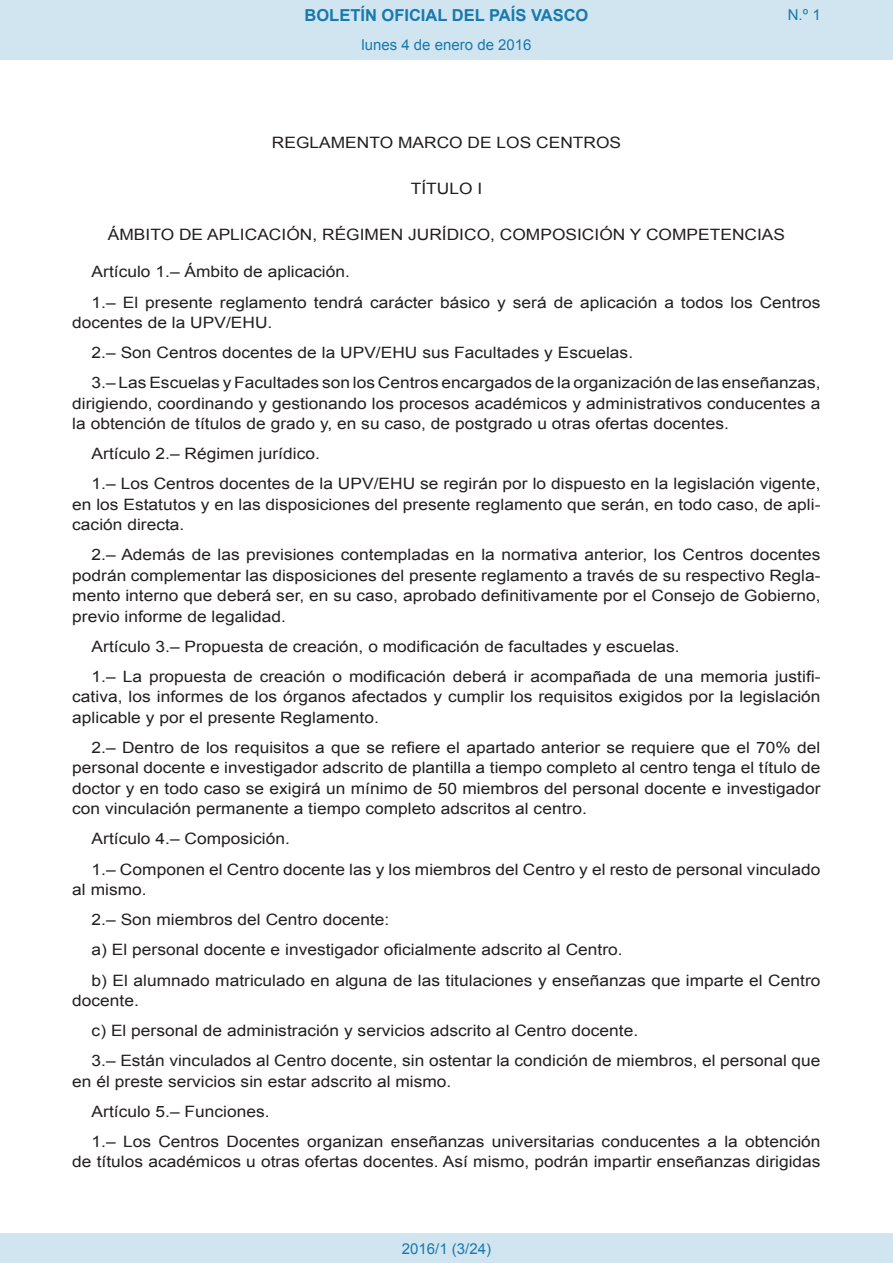
<style>
.page{position:relative;width:893px;height:1263px;background:#fff}
.page>*{position:absolute;margin:0;border:0;box-sizing:border-box;transform-origin:0 0}
.t1{font:700 16.5px "Arial";color:#1879ad}
.BOPVDetalle{font:15.6px/20.4px "Arial";color:#231f20;text-align:justify;scale:1.11 1}
.BOPVClave{font:15.6px "Arial";color:#231f20;scale:1.11 1}
.Paginacion_Centro{font:15px "Arial";color:#1879ad}
</style>
<div class="page">
<div style="left:0;top:0;width:893px;height:60px;background:#d0e5f0"></div>
<div style="left:0;top:1233px;width:893px;height:30px;background:#d0e5f0"></div>
<p class="t1" style="left:305px;top:4px;width:285px">BOLETÍN OFICIAL DEL PAÍS VASCO</p>
<p class="Paginacion_Centro" style="left:361px;top:35px;width:172px">lunes 4 de enero de 2016</p>
<p class="Paginacion_Centro" style="left:788px;top:5px;width:34px">N.º 1</p>
<p class="BOPVClave" style="left:272px;top:132px;width:316px">REGLAMENTO MARCO DE LOS CENTROS</p>
<p class="BOPVClave" style="left:411px;top:178px;width:66px">TÍTULO I</p>
<p class="BOPVClave" style="left:108px;top:224px;width:612px">ÁMBITO DE APLICACIÓN, RÉGIMEN JURÍDICO, COMPOSICIÓN Y COMPETENCIAS</p>
<p class="BOPVDetalle" style="left:92px;top:262px;width:234px">Artículo 1.– Ámbito de aplicación.</p>
<p class="BOPVDetalle" style="left:72px;top:292px;width:676px;text-indent:19px">1.– El presente reglamento tendrá carácter básico y será de aplicación a todos los Centros docentes de la UPV/EHU.</p>
<p class="BOPVDetalle" style="left:92px;top:343px;width:489px">2.– Son Centros docentes de la UPV/EHU sus Facultades y Escuelas.</p>
<p class="BOPVDetalle" style="left:72px;top:373px;width:676px;text-indent:19px">3.– Las Escuelas y Facultades son los Centros encargados de la organización de las enseñanzas, dirigiendo, coordinando y gestionando los procesos académicos y administrativos conducentes a la obtención de títulos de grado y, en su caso, de postgrado u otras ofertas docentes.</p>
<p class="BOPVDetalle" style="left:92px;top:444px;width:207px">Artículo 2.– Régimen jurídico.</p>
<p class="BOPVDetalle" style="left:72px;top:474px;width:676px;text-indent:19px">1.– Los Centros docentes de la UPV/EHU se regirán por lo dispuesto en la legislación vigente, en los Estatutos y en las disposiciones del presente reglamento que serán, en todo caso, de apli&shy;cación directa.</p>
<p class="BOPVDetalle" style="left:72px;top:545px;width:676px;text-indent:19px">2.– Además de las previsiones contempladas en la normativa anterior, los Centros docentes podrán complementar las disposiciones del presente reglamento a través de su respectivo Regla&shy;mento interno que deberá ser, en su caso, aprobado definitivamente por el Consejo de Gobierno, previo informe de legalidad.</p>
<p class="BOPVDetalle" style="left:92px;top:636px;width:531px">Artículo 3.– Propuesta de creación, o modificación de facultades y escuelas.</p>
<p class="BOPVDetalle" style="left:72px;top:666px;width:676px;text-indent:19px">1.– La propuesta de creación o modificación deberá ir acompañada de una memoria justifi&shy;cativa, los informes de los órganos afectados y cumplir los requisitos exigidos por la legislación aplicable y por el presente Reglamento.</p>
<p class="BOPVDetalle" style="left:72px;top:737px;width:676px;text-indent:19px">2.– Dentro de los requisitos a que se refiere el apartado anterior se requiere que el 70% del personal docente e investigador adscrito de plantilla a tiempo completo al centro tenga el título de doctor y en todo caso se exigirá un mínimo de 50 miembros del personal docente e investigador con vinculación permanente a tiempo completo adscritos al centro.</p>
<p class="BOPVDetalle" style="left:92px;top:829px;width:180px">Artículo 4.– Composición.</p>
<p class="BOPVDetalle" style="left:72px;top:859px;width:675px;text-indent:19px">1.– Componen el Centro docente las y los miembros del Centro y el resto de personal vinculado al mismo.</p>
<p class="BOPVDetalle" style="left:92px;top:910px;width:270px">2.– Son miembros del Centro docente:</p>
<p class="BOPVDetalle" style="left:92px;top:940px;width:480px">a) El personal docente e investigador oficialmente adscrito al Centro.</p>
<p class="BOPVDetalle" style="left:72px;top:970px;width:675px;text-indent:19px">b) El alumnado matriculado en alguna de las titulaciones y enseñanzas que imparte el Centro docente.</p>
<p class="BOPVDetalle" style="left:92px;top:1020px;width:494px">c) El personal de administración y servicios adscrito al Centro docente.</p>
<p class="BOPVDetalle" style="left:72px;top:1051px;width:675px;text-indent:19px">3.– Están vinculados al Centro docente, sin ostentar la condición de miembros, el personal que en él preste servicios sin estar adscrito al mismo.</p>
<p class="BOPVDetalle" style="left:92px;top:1101px;width:162px">Artículo 5.– Funciones.</p>
<p class="BOPVDetalle" style="left:72px;top:1131px;width:676px;text-align:right">1.– Los Centros Docentes organizan enseñanzas universitarias conducentes a la obtención de títulos académicos u otras ofertas docentes. Así mismo, podrán impartir enseñanzas dirigidas</p>
<p class="Paginacion_Centro" style="left:402px;top:1238px;width:91px">2016/1 (3/24)</p>
</div>
